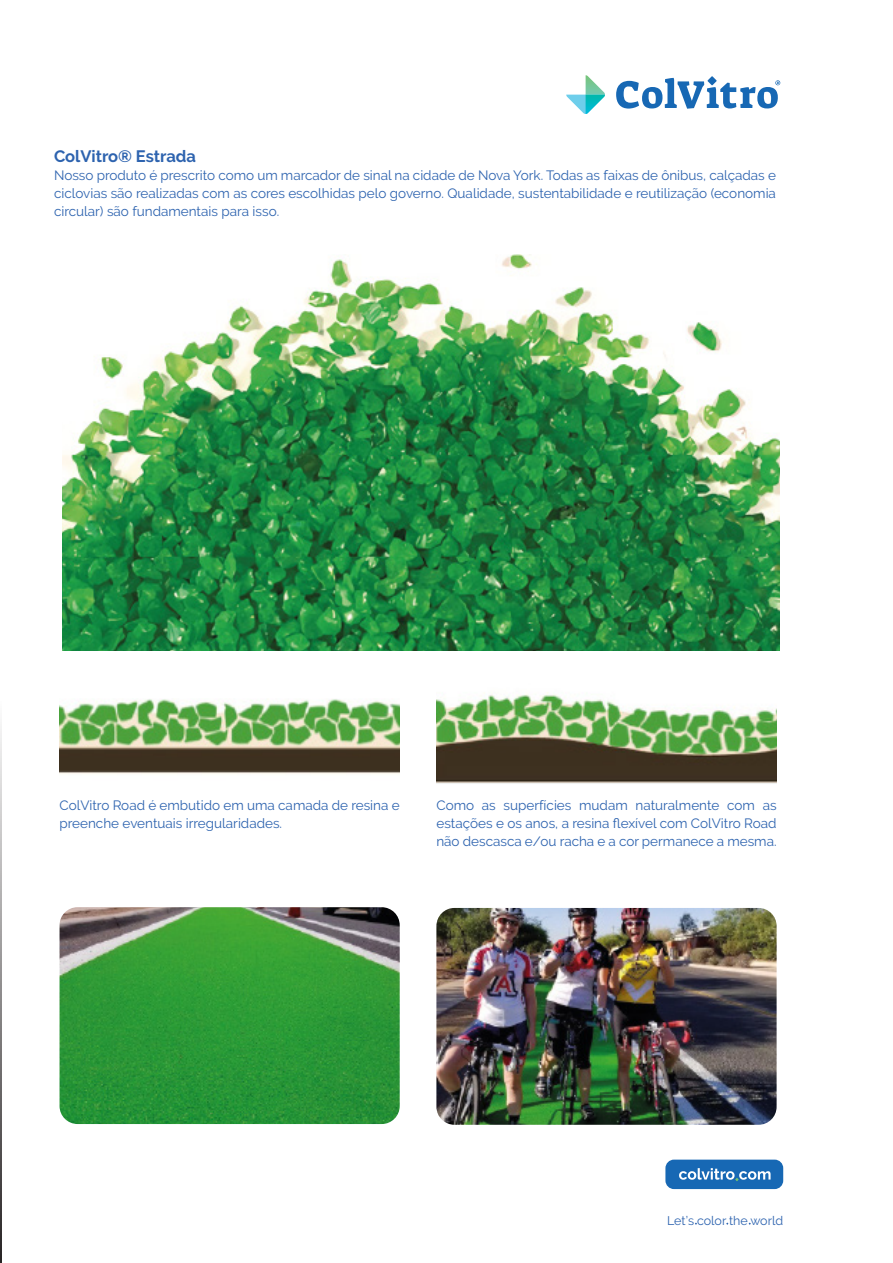
<style>
.page{position:relative;width:893px;height:1263px;background:#fff}
.page>*{position:absolute;margin:0;border:0;box-sizing:border-box;transform-origin:0 0}
.t1{font:700 16.5px "Raleway";color:#2d63af}
.t2{font:13.5px/18px "Raleway";color:#2d63af;text-align:justify}
.t3{font:12.45px "Raleway";color:#2d63af}
</style>
<div class="page">
<hr style="left:0;top:701px;width:2px;height:562px;background:#231f20">
<div style="left:665px;top:1159px;width:118px;height:30px;background:#1768b4;border-radius:9px"></div>
<svg style="left:679px;top:1168px;width:92px;height:13px"></svg>
<svg style="left:566px;top:75px;width:39px;height:39px"></svg>
<svg style="left:616px;top:76px;width:164px;height:33px"></svg>
<img style="left:62px;top:254px;width:717px;height:397px">
<img style="left:60px;top:699px;width:340px;height:75px">
<img style="left:436px;top:692px;width:341px;height:92px">
<img style="left:60px;top:907px;width:340px;height:217px">
<img style="left:436px;top:908px;width:341px;height:217px">
<p class="t1" style="left:54px;top:147px;width:144px">ColVitro® Estrada</p>
<p class="t2" style="left:54px;top:166px;width:723px">Nosso produto é prescrito como um marcador de sinal na cidade de Nova York. Todas as faixas de ônibus, calçadas e ciclovias são realizadas com as cores escolhidas pelo governo. Qualidade, sustentabilidade e reutilização (economia circular) são fundamentais para isso.</p>
<p class="t2" style="left:60px;top:796px;width:342px">ColVitro Road é embutido em uma camada de resina e preenche eventuais irregularidades.</p>
<p class="t2" style="left:436px;top:796px;width:342px">Como as superfícies mudam naturalmente com as estações e os anos, a resina flexível com ColVitro Road não descasca e/ou racha e a cor permanece a mesma.</p>
<p class="t3" style="left:667px;top:1213px;width:117px">Let’s color the world</p>
</div>
